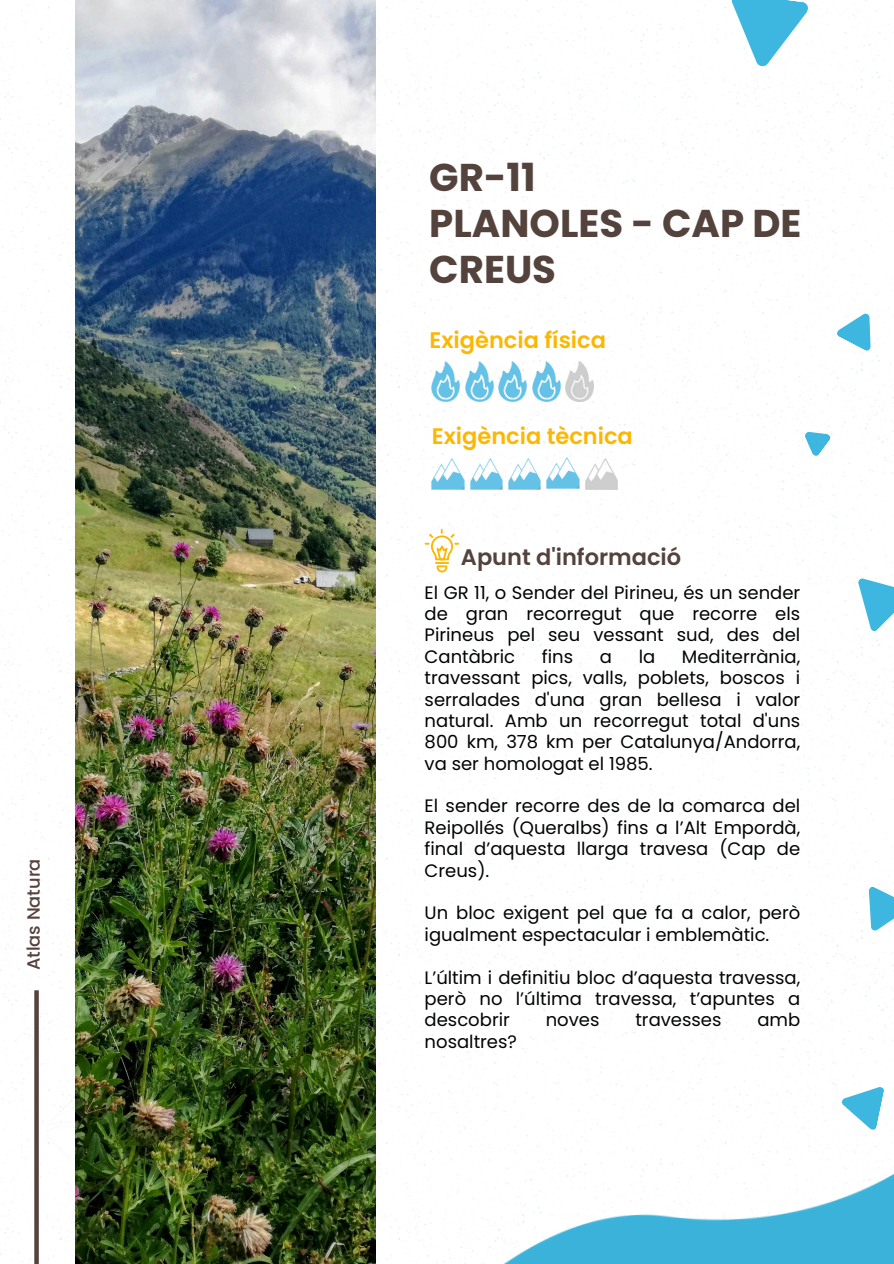
<style>
.page{position:relative;width:894px;height:1264px;background:#fff}
.page>*{position:absolute;margin:0;border:0;box-sizing:border-box;transform-origin:0 0}
.t1{font:700 38.7px/45.9px "Poppins";color:#54423c}
.t2{font:600 22.5px "Poppins";color:#fbb701}
.t3{font:600 22.5px "Poppins";color:#54423c}
.t4{font:18px/21.3px "Poppins";color:#020304;text-align:justify}
.t5{font:500 17.85px "Poppins";color:#55423c}
</style>
<div class="page">
<img style="left:0;top:0;width:893px;height:1261px">
<img style="left:46px;top:1090px;width:29px;height:85px">
<img style="left:431px;top:362px;width:29px;height:39px">
<img style="left:465px;top:362px;width:28px;height:39px">
<img style="left:565px;top:362px;width:28px;height:39px">
<img style="left:431px;top:458px;width:33px;height:31px">
<img style="left:470px;top:458px;width:32px;height:31px">
<img style="left:585px;top:458px;width:32px;height:31px">
<img style="left:75px;top:0;width:300px;height:1263px">
<svg style="left:424px;top:529px;width:35px;height:43px"></svg>
<div style="left:34px;top:990px;width:5px;height:273px;background:#55423c"></div>
<svg style="left:731px;top:0;width:77px;height:66px"></svg>
<svg style="left:836px;top:313px;width:34px;height:38px"></svg>
<svg style="left:841px;top:1086px;width:42px;height:43px"></svg>
<svg style="left:868px;top:886px;width:25px;height:44px"></svg>
<svg style="left:804px;top:432px;width:26px;height:24px"></svg>
<svg style="left:857px;top:578px;width:36px;height:53px"></svg>
<img style="left:266px;top:1145px;width:627px;height:118px">
<img style="left:498px;top:362px;width:28px;height:39px">
<img style="left:508px;top:458px;width:32px;height:31px">
<img style="left:532px;top:362px;width:28px;height:39px">
<img style="left:546px;top:458px;width:33px;height:30px">
<h1 class="t5" style="left:21px;top:970px;width:113px;rotate:-90deg">Atlas Natura</h1>
<h2 class="t1" style="left:429px;top:155px;width:373px">GR-11<br>PLANOLES - CAP DE<br>CREUS</h2>
<p class="t2" style="left:429px;top:325px;width:178px">Exigència física</p>
<p class="t2" style="left:431px;top:421px;width:202px">Exigència tècnica</p>
<h2 class="t3" style="left:461px;top:541px;width:222px">Apunt d'informació</h2>
<p class="t4" style="left:424px;top:581px;width:377px">El GR 11, o Sender del Pirineu, és un sender de gran recorregut que recorre els Pirineus pel seu vessant sud, des del Cantàbric</p>
<p class="t4" style="left:424px;top:646px;width:377px;text-indent:257px">Mediterrània, travessant pics, valls, poblets, boscos i serralades d'una gran bellesa i valor natural. Amb un recorregut total d'uns 800 km, 378 km per Catalunya/Andorra, va ser homologat el 1985.</p>
<p class="t4" style="left:424px;top:795px;width:377px">El sender recorre des de la comarca del Reipollés (Queralbs) fins a l’Alt Empordà, final d’aquesta llarga travesa (Cap de Creus).</p>
<p class="t4" style="left:424px;top:902px;width:377px">Un bloc exigent pel que fa a calor, però igualment espectacular i emblemàtic.</p>
<p class="t4" style="left:424px;top:966px;width:377px">L’últim i definitiu bloc d’aquesta travessa, però no l’última travessa, t’apuntes a descobrir</p>
<p class="t4" style="left:541px;top:646px;width:33px">fins</p>
<p class="t4" style="left:599px;top:646px;width:14px">a</p>
<p class="t4" style="left:638px;top:646px;width:18px">la</p>
<p class="t4" style="left:545px;top:1009px;width:55px">noves</p>
<p class="t4" style="left:635px;top:1009px;width:88px">travesses</p>
<p class="t4" style="left:757px;top:1009px;width:44px">amb</p>
<p class="t4" style="left:424px;top:1030px;width:94px">nosaltres?</p>
</div>
